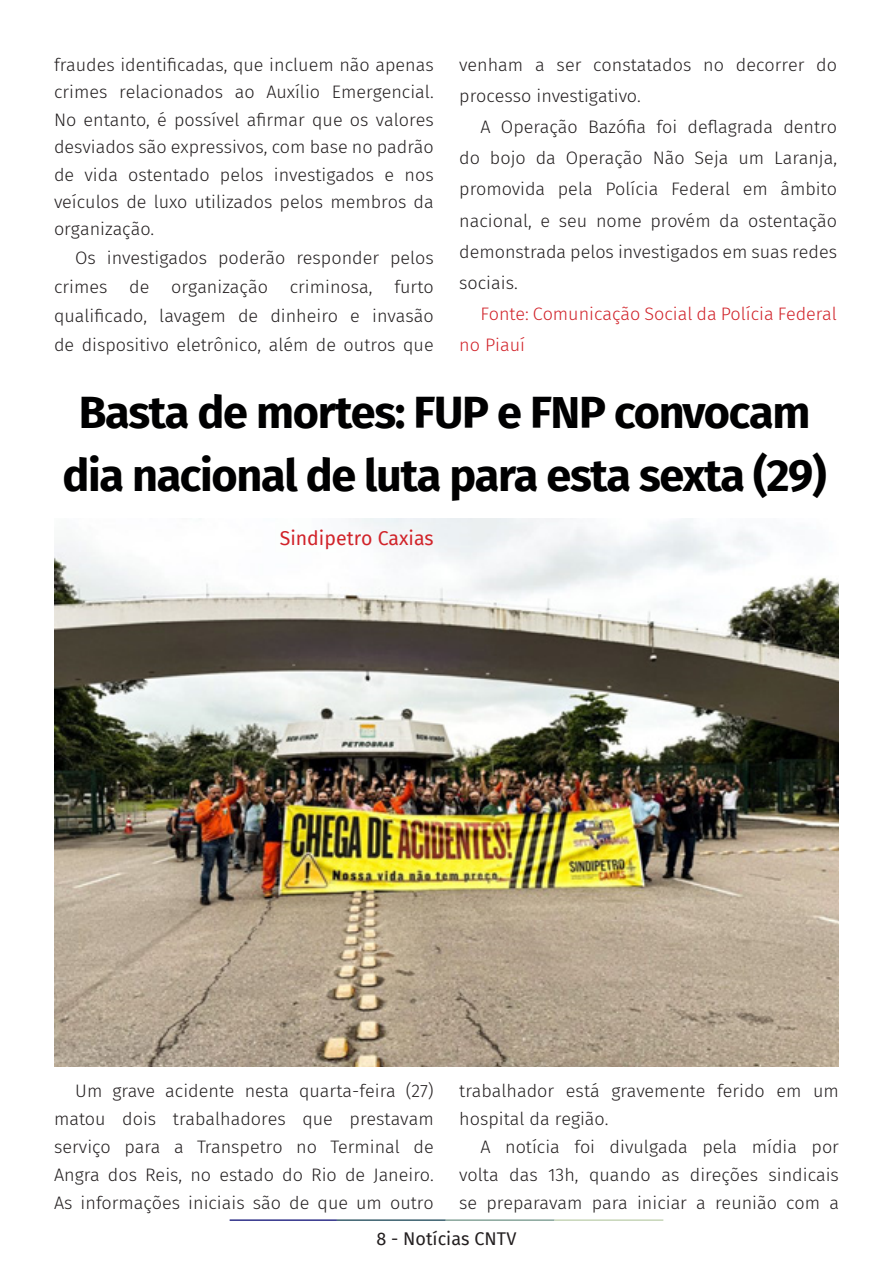
<style>
.page{position:relative;width:893px;height:1263px;background:#fff}
.page>*{position:absolute;margin:0;border:0;box-sizing:border-box;transform-origin:0 0}
.t1{font:700 45px/63px "Fira Sans";letter-spacing:-.03em;color:#000001;text-align:center}
.t2{font:19.5px "Fira Sans";color:#d1232a}
.t3{font:300 18px/28px "Fira Sans";color:#231f20;text-align:justify}
.t4{font:300 18px/31.2px "Fira Sans";color:#d1232a}
.t5{font:18px "Fira Sans";color:#231f20}
</style>
<div class="page">
<hr style="left:230px;top:1219px;width:107px;height:2px;background:#2f3088">
<hr style="left:337px;top:1219px;width:109px;height:2px;background:#3a5f6d">
<hr style="left:446px;top:1219px;width:109px;height:2px;background:#87a59a">
<hr style="left:555px;top:1219px;width:108px;height:2px;background:#c6d5b7">
<img style="left:54px;top:519px;width:785px;height:548px">
<p class="t3" style="left:54px;top:51px;width:381px;line-height:27.5px">fraudes identificadas, que incluem não apenas crimes relacionados ao Auxílio Emergencial.<br>No entanto, é possível afirmar que os valores desviados são expressivos, com base no padrão de vida ostentado pelos investigados e nos veículos de luxo utilizados pelos membros da organização.</p>
<p class="t3" style="left:54px;top:243px;width:381px;line-height:29px;text-indent:21px">Os investigados poderão responder pelos crimes de organização criminosa, furto qualificado, lavagem de dinheiro e invasão de dispositivo eletrônico, além de outros que</p>
<p class="t3" style="left:459px;top:49px;width:379px;line-height:31.2px">venham a ser constatados no decorrer do processo investigativo.</p>
<p class="t3" style="left:459px;top:111px;width:379px;line-height:31.2px;text-indent:21px">A Operação Bazófia foi deflagrada dentro do bojo da Operação Não Seja um Laranja, promovida pela Polícia Federal em âmbito nacional, e seu nome provém da ostentação demonstrada pelos investigados em suas redes sociais.</p>
<p class="t4" style="left:459px;top:298px;width:379px;text-indent:21px">Fonte: Comunicação Social da Polícia Federal no Piauí</p>
<p class="t1" style="left:62px;top:378px;width:766px">Basta de mortes: FUP e FNP convocam dia nacional de luta para esta sexta (29)</p>
<p class="t2" style="left:280px;top:523px;width:155px">Sindipetro Caxias</p>
<p class="t3" style="left:54px;top:1076px;width:381px;text-indent:21px">Um grave acidente nesta quarta-feira (27) matou dois trabalhadores que prestavam serviço para a Transpetro no Terminal de Angra dos Reis, no estado do Rio de Janeiro.<br>As informações iniciais são de que um outro</p>
<p class="t3" style="left:459px;top:1076px;width:381px">trabalhador está gravemente ferido em um hospital da região.</p>
<p class="t3" style="left:459px;top:1132px;width:381px;text-indent:21px">A notícia foi divulgada pela mídia por volta das 13h, quando as direções sindicais se preparavam para iniciar a reunião com a</p>
<p class="t5" style="left:377px;top:1225px;width:141px">8 - Notícias CNTV</p>
</div>
